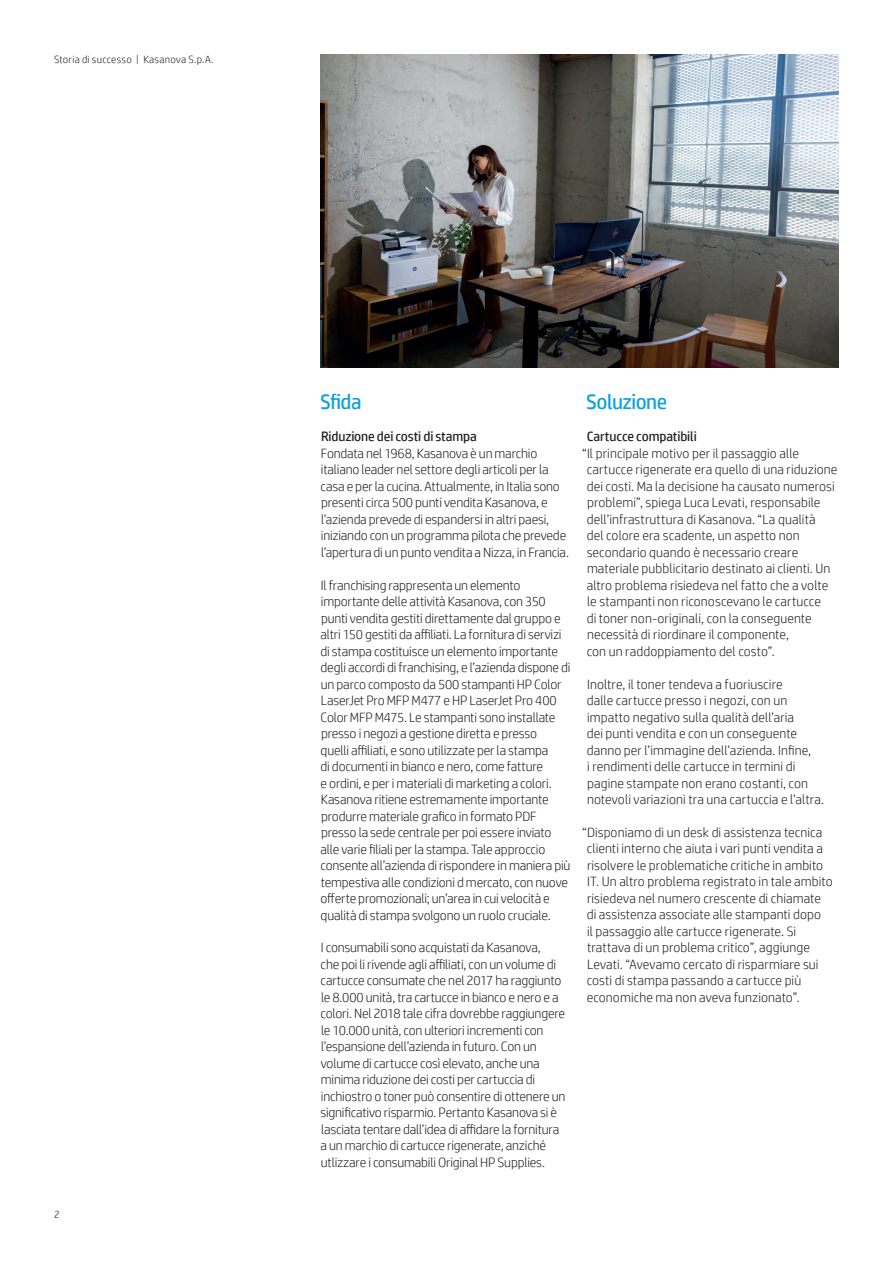
<style>
.page{position:relative;width:893px;height:1263px;background:#fff}
.page>*{position:absolute;margin:0;border:0;box-sizing:border-box;transform-origin:0 0}
.Body{font:21px "HP Simplified";letter-spacing:-.025em;color:#0ca0dd}
.Subhead_14_16_bold_b{font:21px "HP Simplified";color:#0ca0dd}
.Body-2{font:300 13.5px/16.5px "HP Simplified";letter-spacing:-.01em;color:#231f20}
.Body_header_bold{font:13.5px "HP Simplified";letter-spacing:-.01em;color:#231f20}
.Title_descriptor{font:300 10.5px "HP Simplified";letter-spacing:.025em;color:#231f20}
.Page_number_left{font:300 10.5px "HP Simplified";color:#231f20}
</style>
<div class="page">
<img style="left:320px;top:54px;width:519px;height:314px">
<p class="Title_descriptor" style="left:54px;top:53px;width:161px">Storia di successo | Kasanova S.p.A.</p>
<p class="Page_number_left" style="left:54px;top:1208px;width:7px">2</p>
<p class="Subhead_14_16_bold_b" style="left:320px;top:389px;width:43px">Sfida</p>
<p class="Body_header_bold" style="left:321px;top:429px;width:157px">Riduzione dei costi di stampa</p>
<p class="Body-2" style="left:321px;top:445px;width:250px">Fondata nel 1968, Kasanova è un marchio italiano leader nel settore degli articoli per la casa e per la cucina. Attualmente, in Italia sono presenti circa 500 punti vendita Kasanova, e l’azienda prevede di espandersi in altri paesi, iniziando con un programma pilota che prevede l’apertura di un punto vendita a Nizza, in Francia.</p>
<p class="Body-2" style="left:320px;top:576px;width:252px">Il franchising rappresenta un elemento importante delle attività Kasanova, con 350 punti vendita gestiti direttamente dal gruppo e altri 150 gestiti da affiliati. La fornitura di servizi di stampa costituisce un elemento importante degli accordi di franchising, e l’azienda dispone di un parco composto da 500 stampanti HP Color LaserJet Pro MFP M477 e HP LaserJet Pro 400<br>Color MFP M475. Le stampanti sono installate presso i negozi a gestione diretta e presso<br>quelli affiliati, e sono utilizzate per la stampa<br>di documenti in bianco e nero, come fatture<br>e ordini, e per i materiali di marketing a colori.<br>Kasanova ritiene estremamente importante produrre materiale grafico in formato PDF presso la sede centrale per poi essere inviato alle varie filiali per la stampa. Tale approccio consente all’azienda di rispondere in maniera più tempestiva alle condizioni d mercato, con nuove offerte promozionali; un’area in cui velocità e qualità di stampa svolgono un ruolo cruciale.</p>
<p class="Body-2" style="left:320px;top:939px;width:246px">I consumabili sono acquistati da Kasanova,<br>che poi li rivende agli affiliati, con un volume di cartucce consumate che nel 2017 ha raggiunto le 8.000 unità, tra cartucce in bianco e nero e a colori. Nel 2018 tale cifra dovrebbe raggiungere le 10.000 unità, con ulteriori incrementi con l’espansione dell’azienda in futuro. Con un volume di cartucce così elevato, anche una minima riduzione dei costi per cartuccia di inchiostro o toner può consentire di ottenere un significativo risparmio. Pertanto Kasanova si è lasciata tentare dall’idea di affidare la fornitura a un marchio di cartucce rigenerate, anziché utlizzare i consumabili Original HP Supplies.</p>
<p class="Body" style="left:586px;top:389px;width:82px">Soluzione</p>
<p class="Body_header_bold" style="left:587px;top:429px;width:111px">Cartucce compatibili</p>
<p class="Body-2" style="left:587px;top:445px;width:252px;text-indent:-5px">“Il principale motivo per il passaggio alle cartucce rigenerate era quello di una riduzione dei costi. Ma la decisione ha causato numerosi problemi”, spiega Luca Levati, responsabile dell’infrastruttura di Kasanova. “La qualità<br>del colore era scadente, un aspetto non secondario quando è necessario creare materiale pubblicitario destinato ai clienti. Un altro problema risiedeva nel fatto che a volte le stampanti non riconoscevano le cartucce<br>di toner non-originali, con la conseguente necessità di riordinare il componente,<br>con un raddoppiamento del costo”.</p>
<p class="Body-2" style="left:587px;top:675px;width:239px">Inoltre, il toner tendeva a fuoriuscire<br>dalle cartucce presso i negozi, con un impatto negativo sulla qualità dell’aria<br>dei punti vendita e con un conseguente danno per l’immagine dell’azienda. Infine,<br>i rendimenti delle cartucce in termini di pagine stampate non erano costanti, con notevoli variazioni tra una cartuccia e l’altra.</p>
<p class="Body-2" style="left:587px;top:824px;width:247px;text-indent:-5px">“Disponiamo di un desk di assistenza tecnica clienti interno che aiuta i vari punti vendita a risolvere le problematiche critiche in ambito IT. Un altro problema registrato in tale ambito risiedeva nel numero crescente di chiamate di assistenza associate alle stampanti dopo<br>il passaggio alle cartucce rigenerate. Si trattava di un problema critico”, aggiunge Levati. “Avevamo cercato di risparmiare sui costi di stampa passando a cartucce più economiche ma non aveva funzionato”.</p>
</div>
